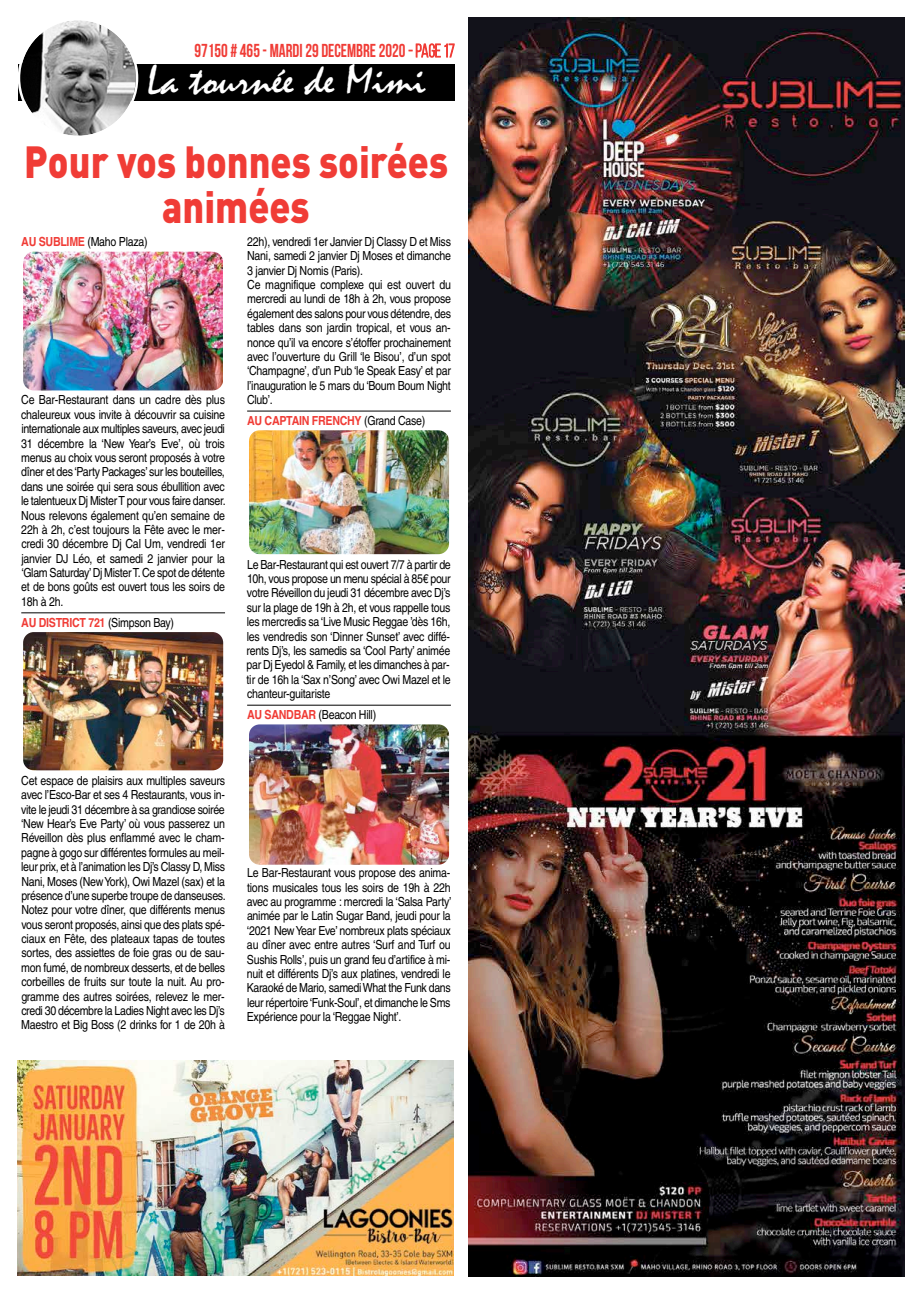
<style>
.page{position:relative;width:922px;height:1294px;background:#fff}
.page>*{position:absolute;margin:0;border:0;box-sizing:border-box;transform-origin:0 0}
.t1{font:900 44.5px/44.5px "DIN Pro";color:#f03c36;text-align:center;scale:.85 1}
.t2{font:42.25px "Mistral";color:#fff;scale:1.07 1}
.t3{font:700 18.75px "Bebas Neue";color:#f03c36;scale:.9 1}
.t4{font:12.5px/14.4px "Helvetica";letter-spacing:-.025em;color:#000;text-align:justify;scale:.85 1}
.t5{font:700 12.5px "Helvetica";letter-spacing:-.025em;color:#f03c36;scale:.85 1}
.s1{font-weight:400}
.s2{font-weight:700;color:#f03c36}
.s3{font-weight:400;color:#000}
</style>
<div class="page">
<img style="left:468px;top:18px;width:436px;height:1258px">
<div style="left:18px;top:64px;width:436px;height:36px;background:#000"></div>
<svg style="left:18px;top:20px;width:120px;height:116px"></svg>
<svg style="left:408px;top:43px;width:46px;height:15px"></svg>
<hr style="left:21px;top:612px;width:204px;height:1px;background:#000">
<hr style="left:247px;top:411px;width:204px;height:1px;background:#000">
<hr style="left:247px;top:705px;width:204px;height:1px;background:#000">
<img style="left:23px;top:632px;width:200px;height:138px">
<img style="left:23px;top:252px;width:200px;height:138px">
<img style="left:249px;top:430px;width:200px;height:124px">
<img style="left:249px;top:724px;width:200px;height:140px">
<img style="left:18px;top:1060px;width:435px;height:215px">
<h3 class="t3" style="left:194px;top:41px;width:291px">97150 # 465 - MARDI29 DECEMBRE 2020 <span class="s1">- page 17</span></h3>
<h2 class="t2" style="left:147px;top:57px;width:262px">La tournée de Mimi</h2>
<h1 class="t1" style="left:24px;top:134px;width:500px">Pour vos bonnes soirées animées</h1>
<p class="t4" style="left:21px;top:235px;width:150px"><span class="s2">AU SUBLIME</span> (Maho Plaza)</p>
<p class="t4" style="left:247px;top:234px;width:241px;text-align:left">22h), vendredi 1er Janvier Dj Classy D et Miss Nani, samedi 2 janvier Dj Moses et dimanche 3 janvier Dj Nomis (Paris).<br>Ce magnifique complexe qui est ouvert du mercredi au lundi de 18h à 2h, vous propose également des salons pour vous détendre, des tables dans son jardin tropical, et vous an&shy;nonce qu’il va encore s’étoffer prochainement avec l’ouverture du Grill ‘le Bisou’, d’un spot ‘Champagne’, d’un Pub ‘le Speak Easy’ et par l’inauguration le 5 mars du ‘Boum Boum Night Club’.</p>
<p class="t5" style="left:247px;top:410px;width:211px">AU CAPTAIN FRENCHY <span class="s3">(Grand Case)</span></p>
<p class="t4" style="left:21px;top:393px;width:242px">Ce Bar-Restaurant dans un cadre dès plus chaleureux vous invite à découvrir sa cuisine internationale aux multiples saveurs, avec jeudi 31 décembre la ‘New Year’s Eve’, où trois menus au choix vous seront proposés à votre dîner et des‘Party Packages’sur les bouteilles, dans une soirée qui sera sous ébullition avec le talentueux Dj Mister T pour vous faire danser.<br>Nous relevons également qu’en semaine de 22h à 2h, c’est toujours la Fête avec le mer&shy;credi 30 décembre Dj Cal Um, vendredi 1er janvier DJ Léo, et samedi 2 janvier pour la ‘Glam Saturday’Dj Mister T.Ce spot de détente et de bons goûts est ouvert tous les soirs de 18h à 2h.</p>
<p class="t5" style="left:21px;top:612px;width:181px">AU DISTRICT 721 <span class="s3">(Simpson Bay)</span></p>
<p class="t4" style="left:246px;top:557px;width:242px">Le Bar-Restaurant qui est ouvert 7/7 à partir de 10h, vous propose un menu spécial à 85€ pour votre Réveillon du jeudi 31 décembre avec Dj’s sur la plage de 19h à 2h, et vous rappelle tous les mercredis sa ‘Live Music Reggae ’dès 16h, les vendredis son ‘Dinner Sunset’ avec diffé&shy;rents Dj’s, les samedis sa ‘Cool Party’ animée par Dj Eyedol &amp; Family, et les dimanches à par&shy;tir de 16h la ‘Sax n’Song’ avec Owi Mazel et le chanteur-guitariste</p>
<p class="t4" style="left:247px;top:707px;width:153px"><span class="s2">AU SANDBAR</span> (Beacon Hill)</p>
<p class="t4" style="left:21px;top:773px;width:242px">Cet espace de plaisirs aux multiples saveurs avec l’Esco-Bar et ses 4 Restaurants, vous in&shy;vite le jeudi 31 décembre à sa grandiose soirée ‘New Hear’s Eve Party’ où vous passerez un Réveillon dès plus enflammé avec le cham&shy;pagne à gogo sur différentes formules au meil&shy;leur prix, et à l’animation les Dj’s Classy D, Miss Nani, Moses (NewYork), Owi Mazel (sax) et la présence d’une superbe troupe de danseuses.<br>Notez pour votre dîner, que différents menus vous seront proposés, ainsi que des plats spé&shy;ciaux en Fête, des plateaux tapas de toutes sortes, des assiettes de foie gras ou de sau&shy;mon fumé, de nombreux desserts, et de belles corbeilles de fruits sur toute la nuit. Au pro&shy;gramme des autres soirées, relevez le mer&shy;credi 30 décembre la Ladies Night avec les Dj’s Maestro et Big Boss (2 drinks for 1 de 20h à</p>
<p class="t4" style="left:247px;top:865px;width:242px">Le Bar-Restaurant vous propose des anima&shy;tions musicales tous les soirs de 19h à 22h avec au programme : mercredi la ‘Salsa Party’ animée par le Latin Sugar Band, jeudi pour la ‘2021 NewYear Eve’ nombreux plats spéciaux au dîner avec entre autres ‘Surf and Turf ou Sushis Rolls’, puis un grand feu d’artifice à mi&shy;nuit et différents Dj’s aux platines, vendredi le Karaoké de Mario, samedi What the Funk dans leur répertoire‘Funk-Soul’, et dimanche le Sms Expérience pour la ‘Reggae Night’.</p>
</div>
